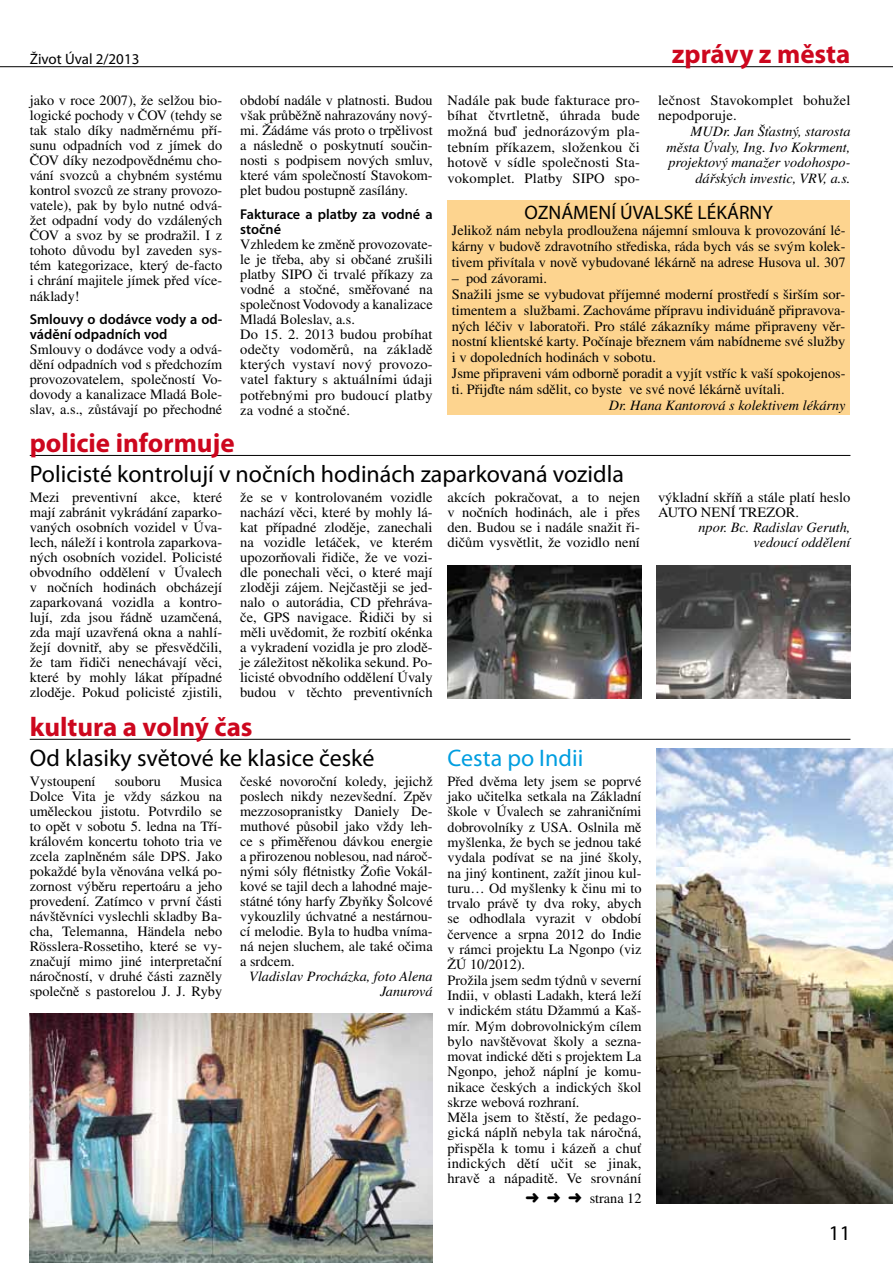
<style>
.page{position:relative;width:893px;height:1263px;background:#fff}
.page>*{position:absolute;margin:0;border:0;box-sizing:border-box;transform-origin:0 0}
.t1{font:700 27px "Myriad Pro";color:#cd071e}
.t2{font:24px "Myriad Pro";color:#000}
.t3{font:24px "Myriad Pro";color:#009ee0}
.t4{font:21px "Myriad Pro";color:#000}
.t5{font:19.5px "Myriad Pro";color:#000}
.t6{font:15px "Myriad Pro";color:#000}
.t7{font:14.25px/15px "Times CE";color:#000;text-align:justify}
.t8{font:italic 14.25px/15.6px "Times CE";color:#000;text-align:right}
.t9{font:600 14.25px/15px "Myriad Pro";color:#000}
</style>
<div class="page">
<hr style="left:0;top:66px;width:893px;height:1px;background:#000">
<div style="left:448px;top:200px;width:402px;height:215px;background:#fdd48f"></div>
<hr style="left:30px;top:455px;width:820px;height:1px;background:#000">
<img style="left:448px;top:566px;width:194px;height:132px">
<img style="left:656px;top:566px;width:194px;height:132px">
<hr style="left:30px;top:739px;width:820px;height:1px;background:#000">
<img style="left:30px;top:1014px;width:403px;height:249px">
<img style="left:656px;top:748px;width:237px;height:455px">
<p class="t6" style="left:30px;top:49px;width:111px">Život Úval 2/2013</p>
<h1 class="t1" style="left:672px;top:36px;width:180px">zprávy z města</h1>
<p class="t7" style="left:30px;top:92px;width:194px">jako v roce 2007), že selžou bio&shy;logické pochody v ČOV (tehdy se tak stalo díky nadměrnému pří&shy;sunu odpadních vod z jímek do ČOV díky nezodpovědnému cho&shy;vání svozců a chybném systému kontrol svozců ze strany provozo&shy;vatele), pak by bylo nutné odvá&shy;žet odpadní vody do vzdálených ČOV a svoz by se prodražil. I z tohoto důvodu byl zaveden sys&shy;tém kategorizace, který de-facto i chrání majitele jímek před více&shy;náklady!</p>
<p class="t9" style="left:30px;top:311px;width:194px">Smlouvy o dodávce vody a od&shy;vádění odpadních vod</p>
<p class="t7" style="left:30px;top:342px;width:194px">Smlouvy o dodávce vody a odvá&shy;dění odpadních vod s předchozím provozovatelem, společností Vo&shy;dovody a kanalizace Mladá Bole&shy;slav, a.s., zůstávají po přechodné</p>
<p class="t7" style="left:240px;top:92px;width:194px">období nadále v platnosti. Budou však průběžně nahrazovány nový&shy;mi. Žádáme vás proto o trpělivost a následně o poskytnutí součin&shy;nosti s podpisem nových smluv, které vám společností Stavokom&shy;plet budou postupně zasílány.</p>
<p class="t9" style="left:240px;top:206px;width:194px">Fakturace a platby za vodné a stočné</p>
<p class="t7" style="left:240px;top:236px;width:194px;text-align:left">Vzhledem ke změně provozovate&shy;le je třeba, aby si občané zrušili platby SIPO či trvalé příkazy za vodné a stočné, směřované na společnost Vodovody a kanalizace<br>Mladá Boleslav, a.s.<br>Do 15. 2. 2013 budou probíhat odečty vodoměrů, na základě kterých vystaví nový provozo&shy;vatel faktury s aktuálními údaji potřebnými pro budoucí platby za vodné a stočné.</p>
<p class="t7" style="left:448px;top:92px;width:194px;line-height:15.6px">Nadále pak bude fakturace pro&shy;bíhat čtvrtletně, úhrada bude možná buď jednorázovým pla&shy;tebním příkazem, složenkou či hotově v sídle společnosti Sta&shy;vokomplet. Platby SIPO spo-</p>
<p class="t7" style="left:658px;top:92px;width:194px;line-height:15.6px">lečnost Stavokomplet bohužel nepodporuje.</p>
<p class="t8" style="left:666px;top:123px;width:186px">MUDr. Jan Šťastný, starosta města Úvaly, Ing. Ivo Kokrment, projektový manažer vodohospo&shy;dářských investic, VRV, a.s.</p>
<h3 class="t5" style="left:524px;top:200px;width:250px">OZNÁMENÍ ÚVALSKÉ LÉKÁRNY</h3>
<p class="t7" style="left:452px;top:222px;width:395px;line-height:15.9px">Jelikož nám nebyla prodloužena nájemní smlouva k provozování lé&shy;kárny v budově zdravotního střediska, ráda bych vás se svým kolek&shy;tivem přivítala v nově vybudované lékárně na adrese Husova ul. 307</p>
<p class="t7" style="left:452px;top:270px;width:395px;line-height:15.9px;text-align:left">– pod závorami.<br>Snažili jsme se vybudovat příjemné moderní prostředí s širším sor&shy;timentem a službami. Zachováme přípravu individuáně připravova&shy;ných léčiv v laboratoři. Pro stálé zákazníky máme připraveny věr&shy;nostní klientské karty. Počínaje březnem vám nabídneme své služby i v dopoledních hodinách v sobotu.<br>Jsme připraveni vám odborně poradit a vyjít vstříc k vaší spokojenos&shy;ti. Přijďte nám sdělit, co byste ve své nové lékárně uvítali.</p>
<p class="t8" style="left:609px;top:398px;width:238px">Dr. Hana Kantorová s kolektivem lékárny</p>
<h1 class="t1" style="left:30px;top:425px;width:206px">policie informuje</h1>
<p class="t7" style="left:30px;top:489px;width:194px">Mezi preventivní akce, které mají zabránit vykrádání zaparko&shy;vaných osobních vozidel v Úva&shy;lech, náleží i kontrola zaparkova&shy;ných osobních vozidel. Policisté obvodního oddělení v Úvalech v nočních hodinách obcházejí zaparkovaná vozidla a kontro&shy;lují, zda jsou řádně uzamčená, zda mají uzavřená okna a nahlí&shy;žejí dovnitř, aby se přesvědčili, že tam řidiči nenechávají věci, které by mohly lákat případné zloděje. Pokud policisté zjistili,</p>
<p class="t7" style="left:240px;top:490px;width:194px">že se v kontrolovaném vozidle nachází věci, které by mohly lá&shy;kat případné zloděje, zanechali na vozidle letáček, ve kterém upozorňovali řidiče, že ve vozi&shy;dle ponechali věci, o které mají zloději zájem. Nejčastěji se jed&shy;nalo o autorádia, CD přehráva&shy;če, GPS navigace. Řidiči by si měli uvědomit, že rozbití okénka a vykradení vozidla je pro zlodě&shy;je záležitost několika sekund. Po&shy;licisté obvodního oddělení Úvaly budou v těchto preventivních</p>
<h2 class="t2" style="left:30px;top:459px;width:596px">Policisté kontrolují v nočních hodinách zaparkovaná vozidla</h2>
<p class="t7" style="left:448px;top:489px;width:194px">akcích pokračovat, a to nejen v nočních hodinách, ale i přes den. Budou se i nadále snažit ři&shy;dičům vysvětlit, že vozidlo není</p>
<p class="t7" style="left:658px;top:489px;width:194px">výkladní skříň a stále platí heslo<br>AUTO NENÍ TREZOR.</p>
<p class="t8" style="left:698px;top:519px;width:153px;line-height:15px">npor. Bc. Radislav Geruth, vedoucí oddělení</p>
<h1 class="t1" style="left:30px;top:709px;width:224px">kultura a volný čas</h1>
<p class="t7" style="left:30px;top:773px;width:67px">Vystoupení</p>
<p class="t7" style="left:115px;top:773px;width:47px">souboru</p>
<h2 class="t2" style="left:30px;top:743px;width:346px">Od klasiky světové ke klasice české</h2>
<p class="t7" style="left:30px;top:773px;width:194px;text-indent:150px">Musica Dolce Vita je vždy sázkou na uměleckou jistotu. Potvrdilo se to opět v sobotu 5. ledna na Tří&shy;královém koncertu tohoto tria ve zcela zaplněném sále DPS. Jako pokaždé byla věnována velká po&shy;zornost výběru repertoáru a jeho provedení. Zatímco v první části návštěvníci vyslechli skladby Ba&shy;cha, Telemanna, Händela nebo Rösslera-Rossetiho, které se vy&shy;značují mimo jiné interpretační náročností, v druhé části zazněly společně s pastorelou J. J. Ryby</p>
<p class="t7" style="left:240px;top:773px;width:194px">české novoroční koledy, jejichž poslech nikdy nezevšední. Zpěv mezzosopranistky Daniely De&shy;muthové působil jako vždy leh&shy;ce s přiměřenou dávkou energie a přirozenou noblesou, nad nároč&shy;nými sóly flétnistky Žofie Vokál&shy;kové se tajil dech a lahodné maje&shy;státné tóny harfy Zbyňky Šolcové vykouzlily úchvatné a nestárnou&shy;cí melodie. Byla to hudba vníma&shy;ná nejen sluchem, ale také očima a srdcem.</p>
<p class="t8" style="left:249px;top:968px;width:185px;line-height:15px">Vladislav Procházka, foto Alena<br>Janurová</p>
<h2 class="t3" style="left:448px;top:743px;width:137px">Cesta po Indii</h2>
<p class="t7" style="left:448px;top:773px;width:196px;text-align:left">Před dvěma lety jsem se poprvé jako učitelka setkala na Základní škole v Úvalech se zahraničními dobrovolníky z USA. Oslnila mě myšlenka, že bych se jednou také vydala podívat se na jiné školy, na jiný kontinent, zažít jinou kul&shy;turu… Od myšlenky k činu mi to trvalo právě ty dva roky, abych se odhodlala vyrazit v období července a srpna 2012 do Indie v rámci projektu La Ngonpo (viz<br>ŽÚ 10/2012).<br>Prožila jsem sedm týdnů v severní<br>Indii, v oblasti Ladakh, která leží v indickém státu Džammú a Kaš&shy;mír. Mým dobrovolnickým cílem bylo navštěvovat školy a sezna&shy;movat indické děti s projektem La<br>Ngonpo, jehož náplní je komu&shy;nikace českých a indických škol skrze webová rozhraní.<br>Měla jsem to štěstí, že pedago&shy;gická náplň nebyla tak náročná, přispěla k tomu i kázeň a chuť indických dětí učit se jinak, hravě a nápaditě. Ve srovnání</p>
<p class="t7" style="left:525px;top:1190px;width:118px">➜ ➜ ➜ strana 12</p>
<h3 class="t4" style="left:829px;top:1220px;width:23px">11</h3>
</div>
